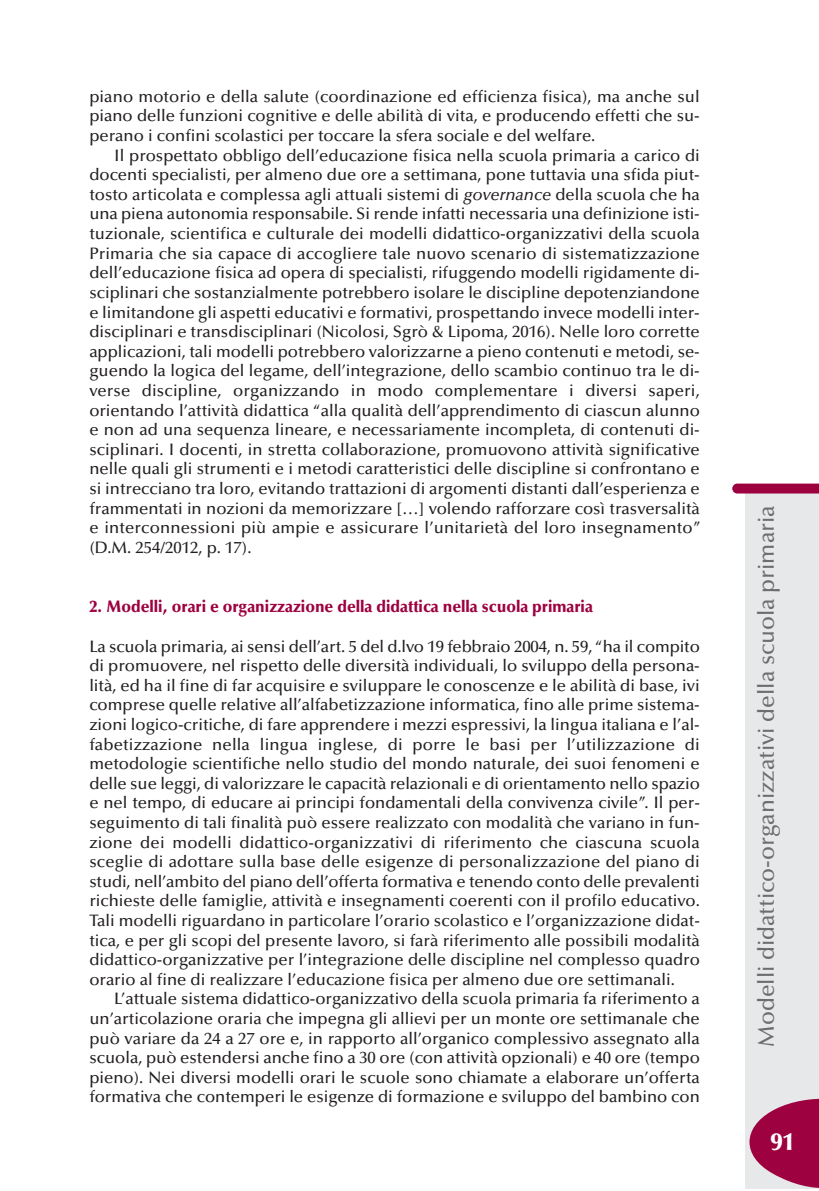
<style>
.page{position:relative;width:819px;height:1191px;background:#fff}
.page>*{position:absolute;margin:0;border:0;box-sizing:border-box;transform-origin:0 0}
.t1{font:900 24.5px "Optima";color:#fff}
.t2{font:500 22.75px "Optima";color:#6c6d70}
.t3{font:500 16.62px/19.6px "Optima";color:#231f20;text-align:justify}
.t4{font:900 16.62px "Optima";color:#9d0140;scale:.95 1}
.s1{font-style:italic}
</style>
<div class="page">
<div style="left:745px;top:491px;width:74px;height:697px;background:#e7e8e9"></div>
<svg style="left:732px;top:483px;width:87px;height:10px"></svg>
<svg style="left:749px;top:1098px;width:70px;height:90px"></svg>
<p class="t3" style="left:89px;top:88px;width:612px">piano motorio e della salute (coordinazione ed efficienza fisica), ma anche sul piano delle funzioni cognitive e delle abilità di vita, e producendo effetti che su&shy;perano i confini scolastici per toccare la sfera sociale e del welfare.</p>
<p class="t3" style="left:89px;top:147px;width:613px;text-indent:25px">Il prospettato obbligo dell’educazione fisica nella scuola primaria a carico di docenti specialisti, per almeno due ore a settimana, pone tuttavia una sfida piut&shy;tosto articolata e complessa agli attuali sistemi di <span class="s1">governance</span> della scuola che ha una piena autonomia responsabile. Si rende infatti necessaria una definizione isti&shy;tuzionale, scientifica e culturale dei modelli didattico-organizzativi della scuola Primaria che sia capace di accogliere tale nuovo scenario di sistematizzazione dell’educazione fisica ad opera di specialisti, rifuggendo modelli rigidamente di&shy;sciplinari che sostanzialmente potrebbero isolare le discipline depotenziandone e limitandone gli aspetti educativi e formativi, prospettando invece modelli inter&shy;disciplinari e transdisciplinari (Nicolosi, Sgrò &amp; Lipoma, 2016). Nelle loro corrette applicazioni, tali modelli potrebbero valorizzarne a pieno contenuti e metodi, se&shy;guendo la logica del legame, dell’integrazione, dello scambio continuo tra le di&shy;verse discipline, organizzando in modo complementare i diversi saperi, orientando l’attività didattica “alla qualità dell’apprendimento di ciascun alunno e non ad una sequenza lineare, e necessariamente incompleta, di contenuti di&shy;sciplinari. I docenti, in stretta collaborazione, promuovono attività significative nelle quali gli strumenti e i metodi caratteristici delle discipline si confrontano e si intrecciano tra loro, evitando trattazioni di argomenti distanti dall’esperienza e frammentati in nozioni da memorizzare […] volendo rafforzare così trasversalità e interconnessioni più ampie e assicurare l’unitarietà del loro insegnamento” (D.M. 254/2012, p. 17).</p>
<p class="t4" style="left:89px;top:599px;width:531px">2. Modelli, orari e organizzazione della didattica nella scuola primaria</p>
<p class="t3" style="left:89px;top:638px;width:612px">La scuola primaria, ai sensi dell’art. 5 del d.lvo 19 febbraio 2004, n. 59,“ha il compito di promuovere, nel rispetto delle diversità individuali, lo sviluppo della persona&shy;lità, ed ha il fine di far acquisire e sviluppare le conoscenze e le abilità di base, ivi comprese quelle relative all’alfabetizzazione informatica, fino alle prime sistema&shy;zioni logico-critiche, di fare apprendere i mezzi espressivi, la lingua italiana e l’al&shy;fabetizzazione nella lingua inglese, di porre le basi per l’utilizzazione di metodologie scientifiche nello studio del mondo naturale, dei suoi fenomeni e delle sue leggi, di valorizzare le capacità relazionali e di orientamento nello spazio e nel tempo, di educare ai principi fondamentali della convivenza civile”. Il per&shy;seguimento di tali finalità può essere realizzato con modalità che variano in fun&shy;zione dei modelli didattico-organizzativi di riferimento che ciascuna scuola sceglie di adottare sulla base delle esigenze di personalizzazione del piano di studi, nell’ambito del piano dell’offerta formativa e tenendo conto delle prevalenti richieste delle famiglie, attività e insegnamenti coerenti con il profilo educativo.<br>Tali modelli riguardano in particolare l’orario scolastico e l’organizzazione didat&shy;tica, e per gli scopi del presente lavoro, si farà riferimento alle possibili modalità didattico-organizzative per l’integrazione delle discipline nel complesso quadro orario al fine di realizzare l’educazione fisica per almeno due ore settimanali.</p>
<p class="t3" style="left:89px;top:990px;width:612px;text-indent:25px">L’attuale sistema didattico-organizzativo della scuola primaria fa riferimento a un’articolazione oraria che impegna gli allievi per un monte ore settimanale che può variare da 24 a 27 ore e, in rapporto all’organico complessivo assegnato alla scuola, può estendersi anche fino a 30 ore (con attività opzionali) e 40 ore (tempo pieno). Nei diversi modelli orari le scuole sono chiamate a elaborare un’offerta formativa che contemperi le esigenze di formazione e sviluppo del bambino con</p>
<h2 class="t2" style="left:757px;top:1046px;width:542px;rotate:-90deg">Modelli didattico-organizzativi della scuola primaria</h2>
<h1 class="t1" style="left:770px;top:1131px;width:26px">91</h1>
</div>
